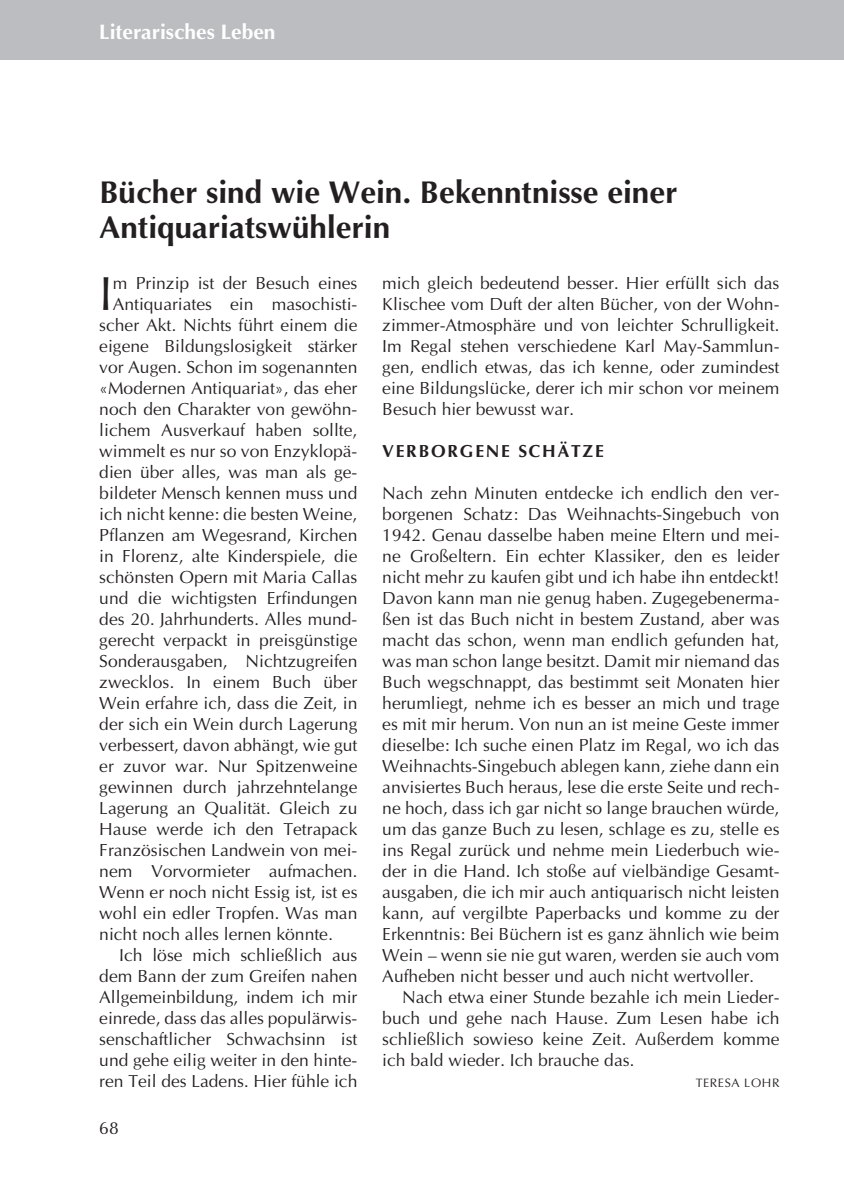
<style>
.page{position:relative;width:844px;height:1191px;background:#fff}
.page>*{position:absolute;margin:0;border:0;box-sizing:border-box;transform-origin:0 0}
.t1{font:48.3px "Optima";color:#231f20}
.t2{font:700 31.5px/35px "Optima";color:#231f20}
.t3{font:700 21px "Optima";color:#fff}
.t4{font:17.5px/21px "Optima";color:#231f20;text-align:justify}
.t5{font:700 17.5px "Optima";letter-spacing:.1em;color:#231f20}
.t6{font:12.25px "Optima";letter-spacing:.05em;color:#231f20}
</style>
<div class="page">
<div style="left:0;top:0;width:843px;height:60px;background:#bcbdc0"></div>
<p class="t3" style="left:99px;top:19px;width:178px">Literarisches Leben</p>
<h2 class="t2" style="left:99px;top:174px;width:579px">Bücher sind wie Wein. Bekenntnisse einer<br>Antiquariatswühlerin</h2>
<h1 class="t1" style="left:99px;top:265px;width:15px">I</h1>
<p class="t4" style="left:113px;top:272px;width:246px">m Prinzip ist der Besuch eines</p>
<p class="t4" style="left:113px;top:293px;width:246px">Antiquariates ein masochisti-</p>
<p class="t4" style="left:99px;top:314px;width:259px">scher Akt. Nichts führt einem die</p>
<p class="t4" style="left:99px;top:335px;width:259px">eigene Bildungslosigkeit stärker</p>
<p class="t4" style="left:99px;top:356px;width:259px">vor Augen. Schon im sogenannten</p>
<p class="t4" style="left:99px;top:377px;width:259px">«Modernen Antiquariat», das eher</p>
<p class="t4" style="left:99px;top:398px;width:259px">noch den Charakter von gewöhn-</p>
<p class="t4" style="left:99px;top:419px;width:259px">lichem Ausverkauf haben sollte,</p>
<p class="t4" style="left:99px;top:440px;width:259px">wimmelt es nur so von Enzyklopä-</p>
<p class="t4" style="left:99px;top:461px;width:259px">dien über alles, was man als ge-</p>
<p class="t4" style="left:99px;top:482px;width:259px">bildeter Mensch kennen muss und</p>
<p class="t4" style="left:99px;top:503px;width:259px">ich nicht kenne: die besten Weine,</p>
<p class="t4" style="left:99px;top:524px;width:259px">Pflanzen am Wegesrand, Kirchen</p>
<p class="t4" style="left:99px;top:545px;width:259px">in Florenz, alte Kinderspiele, die</p>
<p class="t4" style="left:99px;top:566px;width:259px">schönsten Opern mit Maria Callas</p>
<p class="t4" style="left:99px;top:587px;width:259px">und die wichtigsten Erfindungen</p>
<p class="t4" style="left:99px;top:608px;width:259px">des 20. Jahrhunderts. Alles mund-</p>
<p class="t4" style="left:99px;top:629px;width:259px">gerecht verpackt in preisgünstige</p>
<p class="t4" style="left:99px;top:650px;width:259px">Sonderausgaben, Nichtzugreifen</p>
<p class="t4" style="left:99px;top:671px;width:259px">zwecklos. In einem Buch über</p>
<p class="t4" style="left:99px;top:692px;width:259px">Wein erfahre ich, dass die Zeit, in</p>
<p class="t4" style="left:99px;top:713px;width:259px">der sich ein Wein durch Lagerung</p>
<p class="t4" style="left:99px;top:734px;width:259px">verbessert, davon abhängt, wie gut</p>
<p class="t4" style="left:99px;top:755px;width:259px">er zuvor war. Nur Spitzenweine</p>
<p class="t4" style="left:99px;top:776px;width:259px">gewinnen durch jahrzehntelange</p>
<p class="t4" style="left:99px;top:797px;width:259px">Lagerung an Qualität. Gleich zu</p>
<p class="t4" style="left:99px;top:818px;width:259px">Hause werde ich den Tetrapack</p>
<p class="t4" style="left:99px;top:839px;width:259px">Französischen Landwein von mei-</p>
<p class="t4" style="left:99px;top:860px;width:259px">nem Vorvormieter aufmachen.</p>
<p class="t4" style="left:99px;top:881px;width:259px">Wenn er noch nicht Essig ist, ist es</p>
<p class="t4" style="left:99px;top:902px;width:259px">wohl ein edler Tropfen. Was man</p>
<p class="t4" style="left:99px;top:923px;width:235px">nicht noch alles lernen könnte.</p>
<p class="t4" style="left:119px;top:944px;width:240px">Ich löse mich schließlich aus</p>
<p class="t4" style="left:99px;top:965px;width:259px">dem Bann der zum Greifen nahen</p>
<p class="t4" style="left:99px;top:986px;width:259px">Allgemeinbildung, indem ich mir</p>
<p class="t4" style="left:99px;top:1007px;width:259px">einrede, dass das alles populärwis-</p>
<p class="t4" style="left:99px;top:1028px;width:259px">senschaftlicher Schwachsinn ist</p>
<p class="t4" style="left:99px;top:1049px;width:259px">und gehe eilig weiter in den hinte-</p>
<p class="t4" style="left:99px;top:1070px;width:259px">ren Teil des Ladens. Hier fühle ich</p>
<p class="t4" style="left:99px;top:1118px;width:21px">68</p>
<p class="t4" style="left:382px;top:272px;width:398px">mich gleich bedeutend besser. Hier erfüllt sich das Klischee vom Duft der alten Bücher, von der Wohn&shy;zimmer-Atmosphäre und von leichter Schrulligkeit.<br>Im Regal stehen verschiedene Karl May-Sammlun&shy;gen, endlich etwas, das ich kenne, oder zumindest eine Bildungslücke, derer ich mir schon vor meinem Besuch hier bewusst war.</p>
<p class="t5" style="left:382px;top:440px;width:223px">VERBORGENE SCHÄTZE</p>
<p class="t4" style="left:382px;top:482px;width:398px">Nach zehn Minuten entdecke ich endlich den ver&shy;borgenen Schatz: Das Weihnachts-Singebuch von 1942. Genau dasselbe haben meine Eltern und mei&shy;ne Großeltern. Ein echter Klassiker, den es leider nicht mehr zu kaufen gibt und ich habe ihn entdeckt!<br>Davon kann man nie genug haben. Zugegebenerma&shy;ßen ist das Buch nicht in bestem Zustand, aber was macht das schon, wenn man endlich gefunden hat, was man schon lange besitzt. Damit mir niemand das Buch wegschnappt, das bestimmt seit Monaten hier herumliegt, nehme ich es besser an mich und trage es mit mir herum. Von nun an ist meine Geste immer dieselbe: Ich suche einen Platz im Regal, wo ich das Weihnachts-Singebuch ablegen kann, ziehe dann ein anvisiertes Buch heraus, lese die erste Seite und rech&shy;ne hoch, dass ich gar nicht so lange brauchen würde, um das ganze Buch zu lesen, schlage es zu, stelle es ins Regal zurück und nehme mein Liederbuch wie&shy;der in die Hand. Ich stoße auf vielbändige Gesamt&shy;ausgaben, die ich mir auch antiquarisch nicht leisten kann, auf vergilbte Paperbacks und komme zu der Erkenntnis: Bei Büchern ist es ganz ähnlich wie beim Wein – wenn sie nie gut waren, werden sie auch vom Aufheben nicht besser und auch nicht wertvoller.</p>
<p class="t4" style="left:382px;top:986px;width:398px;text-indent:20px">Nach etwa einer Stunde bezahle ich mein Lieder&shy;buch und gehe nach Hause. Zum Lesen habe ich schließlich sowieso keine Zeit. Außerdem komme ich bald wieder. Ich brauche das.</p>
<p class="t6" style="left:695px;top:1075px;width:85px">TERESA LOHR</p>
</div>
